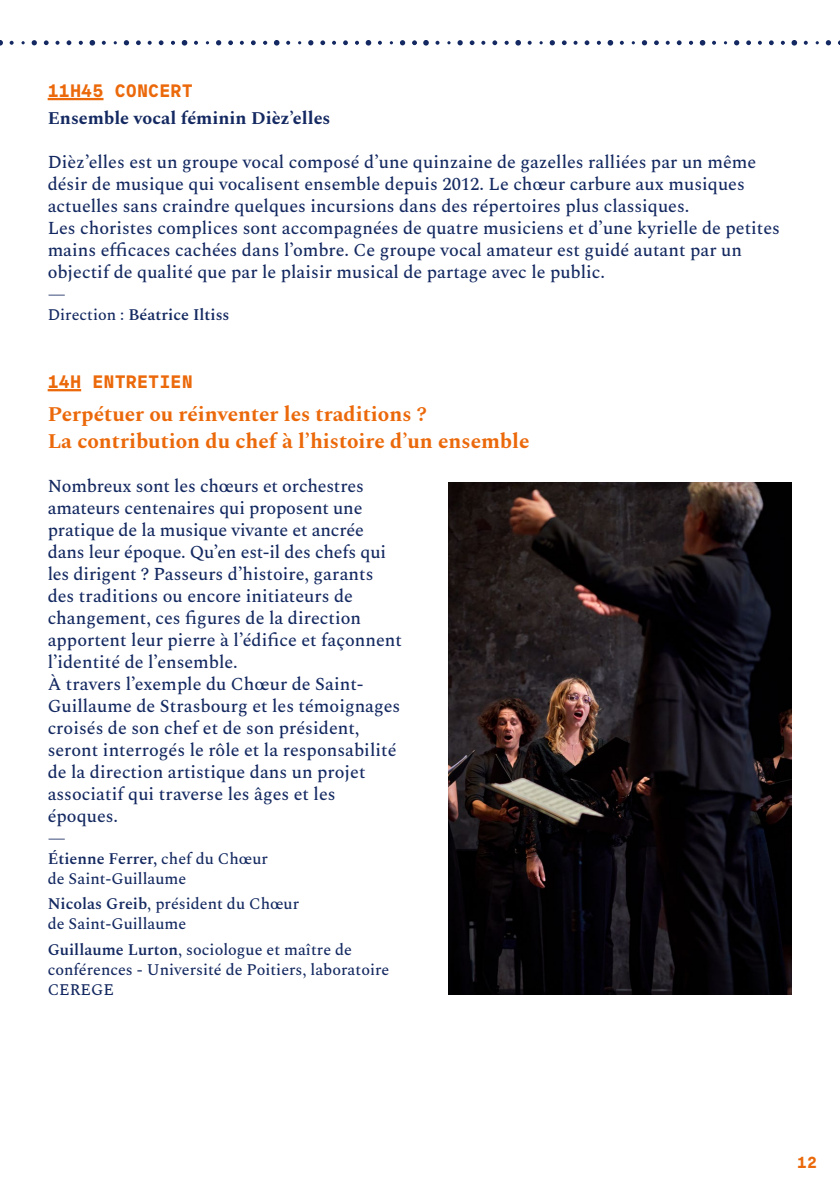
<style>
.page{position:relative;width:840px;height:1191px;background:#fff}
.page>*{position:absolute;margin:0;border:0;box-sizing:border-box;transform-origin:0 0}
.t1{font:700 21px/27px "Spectral";color:#eb690b}
.t2{font:500 18px/22px "Spectral";color:#142961}
.t3{font:700 18px "Spectral";color:#142961}
.t4{font:700 18px "Maax Mono";color:#eb690b}
.t5{font:500 16px/20px "Spectral";color:#142961}
.t6{font:600 16px "Spectral";color:#142961}
.t7{font:700 16px "Maax Mono";color:#eb690b}
.s1{font-weight:500}
.s2{font-weight:600}
</style>
<div class="page">
<svg style="left:67px;top:40px;width:4px;height:5px"></svg>
<svg style="left:55px;top:41px;width:4px;height:4px"></svg>
<svg style="left:32px;top:40px;width:5px;height:5px"></svg>
<svg style="left:10px;top:41px;width:4px;height:4px"></svg>
<svg style="left:0;top:40px;width:3px;height:6px"></svg>
<svg style="left:44px;top:40px;width:5px;height:5px"></svg>
<svg style="left:159px;top:40px;width:4px;height:5px"></svg>
<svg style="left:148px;top:41px;width:4px;height:4px"></svg>
<svg style="left:124px;top:40px;width:5px;height:5px"></svg>
<svg style="left:102px;top:41px;width:4px;height:4px"></svg>
<svg style="left:89px;top:40px;width:6px;height:6px"></svg>
<svg style="left:136px;top:40px;width:5px;height:5px"></svg>
<svg style="left:79px;top:41px;width:4px;height:4px"></svg>
<svg style="left:400px;top:40px;width:5px;height:5px"></svg>
<svg style="left:378px;top:41px;width:4px;height:4px"></svg>
<svg style="left:365px;top:40px;width:6px;height:6px"></svg>
<svg style="left:251px;top:40px;width:4px;height:5px"></svg>
<svg style="left:240px;top:41px;width:4px;height:4px"></svg>
<svg style="left:216px;top:40px;width:5px;height:5px"></svg>
<svg style="left:194px;top:41px;width:4px;height:4px"></svg>
<svg style="left:182px;top:40px;width:5px;height:6px"></svg>
<svg style="left:228px;top:40px;width:5px;height:5px"></svg>
<svg style="left:171px;top:41px;width:4px;height:4px"></svg>
<svg style="left:355px;top:41px;width:4px;height:4px"></svg>
<svg style="left:343px;top:40px;width:5px;height:5px"></svg>
<svg style="left:332px;top:41px;width:4px;height:4px"></svg>
<svg style="left:308px;top:40px;width:5px;height:5px"></svg>
<svg style="left:286px;top:41px;width:4px;height:4px"></svg>
<svg style="left:274px;top:40px;width:5px;height:6px"></svg>
<svg style="left:320px;top:40px;width:5px;height:5px"></svg>
<svg style="left:263px;top:41px;width:4px;height:4px"></svg>
<svg style="left:492px;top:40px;width:5px;height:5px"></svg>
<svg style="left:481px;top:41px;width:4px;height:4px"></svg>
<svg style="left:457px;top:40px;width:5px;height:5px"></svg>
<svg style="left:435px;top:41px;width:4px;height:4px"></svg>
<svg style="left:423px;top:40px;width:5px;height:6px"></svg>
<svg style="left:469px;top:40px;width:5px;height:5px"></svg>
<svg style="left:412px;top:40px;width:4px;height:5px"></svg>
<svg style="left:584px;top:40px;width:5px;height:5px"></svg>
<svg style="left:573px;top:41px;width:4px;height:4px"></svg>
<svg style="left:549px;top:40px;width:5px;height:5px"></svg>
<svg style="left:527px;top:41px;width:4px;height:4px"></svg>
<svg style="left:515px;top:40px;width:5px;height:6px"></svg>
<svg style="left:561px;top:40px;width:5px;height:5px"></svg>
<svg style="left:504px;top:41px;width:4px;height:4px"></svg>
<svg style="left:825px;top:40px;width:5px;height:5px"></svg>
<svg style="left:803px;top:41px;width:4px;height:4px"></svg>
<svg style="left:791px;top:40px;width:5px;height:6px"></svg>
<svg style="left:676px;top:40px;width:5px;height:5px"></svg>
<svg style="left:665px;top:41px;width:4px;height:4px"></svg>
<svg style="left:641px;top:40px;width:5px;height:5px"></svg>
<svg style="left:619px;top:41px;width:4px;height:4px"></svg>
<svg style="left:607px;top:40px;width:6px;height:6px"></svg>
<svg style="left:654px;top:40px;width:4px;height:5px"></svg>
<svg style="left:596px;top:41px;width:4px;height:4px"></svg>
<svg style="left:780px;top:41px;width:4px;height:4px"></svg>
<svg style="left:769px;top:40px;width:4px;height:5px"></svg>
<svg style="left:757px;top:41px;width:4px;height:4px"></svg>
<svg style="left:734px;top:40px;width:4px;height:5px"></svg>
<svg style="left:712px;top:41px;width:3px;height:4px"></svg>
<svg style="left:699px;top:40px;width:6px;height:6px"></svg>
<svg style="left:746px;top:40px;width:4px;height:5px"></svg>
<svg style="left:689px;top:41px;width:3px;height:4px"></svg>
<hr style="left:48px;top:98px;width:55px;height:2px;background:#eb690b">
<hr style="left:48px;top:389px;width:33px;height:2px;background:#eb690b">
<img style="left:448px;top:483px;width:343px;height:511px">
<p class="t4" style="left:48px;top:78px;width:147px">11H45 CONCERT</p>
<p class="t3" style="left:48px;top:105px;width:284px">Ensemble vocal féminin Dièz’elles</p>
<p class="t2" style="left:48px;top:150px;width:733px">Dièz’elles est un groupe vocal composé d’une quinzaine de gazelles ralliées par un même désir de musique qui vocalisent ensemble depuis 2012. Le chœur carbure aux musiques actuelles sans craindre quelques incursions dans des répertoires plus classiques.<br>Les choristes complices sont accompagnées de quatre musiciens et d’une kyrielle de petites mains efficaces cachées dans l’ombre. Ce groupe vocal amateur est guidé autant par un objectif de qualité que par le plaisir musical de partage avec le public.<br>—</p>
<p class="t6" style="left:48px;top:303px;width:183px"><span class="s1">Direction :</span> Béatrice Iltiss</p>
<p class="t4" style="left:48px;top:369px;width:147px">14H ENTRETIEN</p>
<p class="t1" style="left:48px;top:398px;width:483px">Perpétuer ou réinventer les traditions ?<br>La contribution du chef à l’histoire d’un ensemble</p>
<p class="t2" style="left:48px;top:473px;width:355px">Nombreux sont les chœurs et orchestres amateurs centenaires qui proposent une pratique de la musique vivante et ancrée dans leur époque. Qu’en est-il des chefs qui les dirigent ? Passeurs d’histoire, garants des traditions ou encore initiateurs de changement, ces figures de la direction apportent leur pierre à l’édifice et façonnent l’identité de l’ensemble.<br>À travers l’exemple du Chœur de Saint-Guillaume de Strasbourg et les témoignages croisés de son chef et de son président, seront interrogés le rôle et la responsabilité de la direction artistique dans un projet associatif qui traverse les âges et les époques.<br>—</p>
<p class="t5" style="left:48px;top:847px;width:222px"><span class="s2">Étienne Ferrer,</span> chef du Chœur de Saint-Guillaume</p>
<p class="t5" style="left:48px;top:893px;width:253px"><span class="s2">Nicolas Greib</span>, président du Chœur de Saint-Guillaume</p>
<p class="t5" style="left:48px;top:938px;width:343px"><span class="s2">Guillaume Lurton</span>, sociologue et maître de conférences - Université de Poitiers, laboratoire<br>CEREGE</p>
<p class="t7" style="left:796px;top:1151px;width:21px">12</p>
</div>
